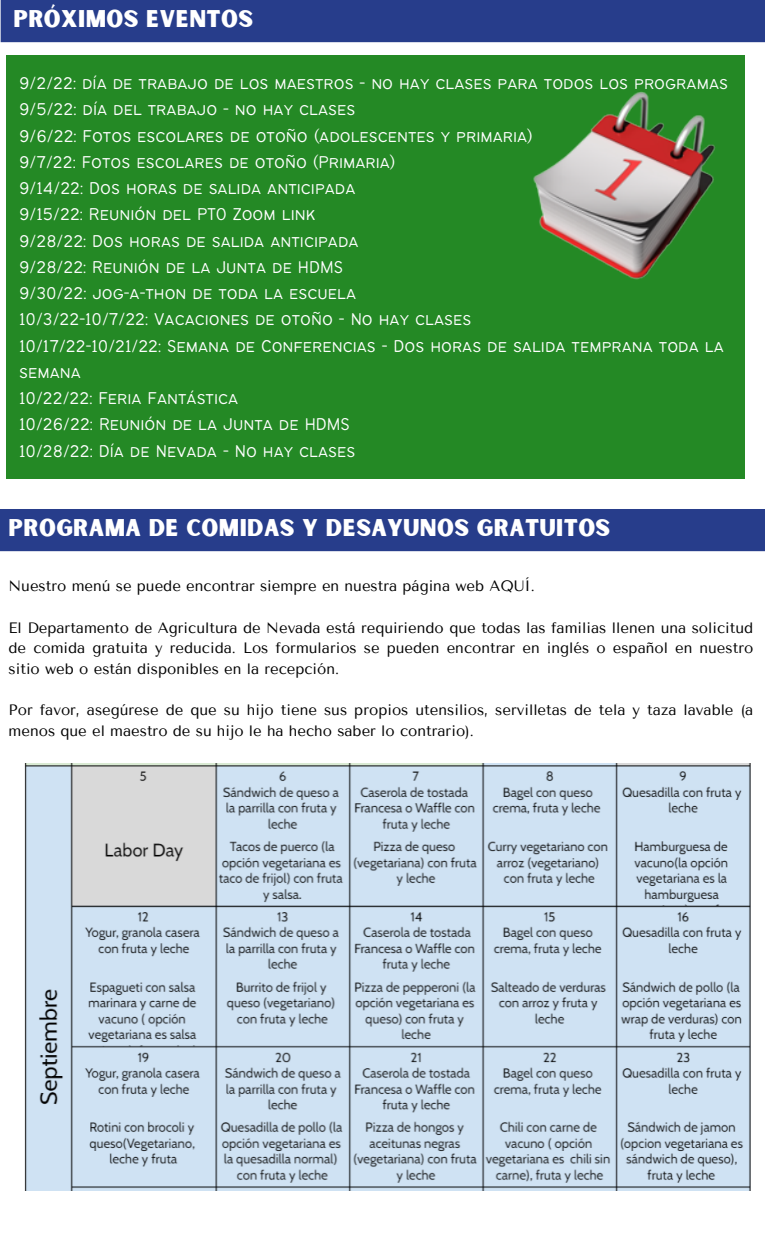
<style>
.page{position:relative;width:765px;height:1260px;background:#fff}
.page>*{position:absolute;margin:0;border:0;box-sizing:border-box;transform-origin:0 0}
.t1{font:23.12px "Sunborn Sans One";letter-spacing:.015em;color:#fff}
.t2{font:300 18.75px/26.2px "Bantayog";color:#fff}
.t3{font:15px/20.6px "Tenor Sans";color:#000;text-align:justify}
</style>
<div class="page">
<div style="left:1px;top:0;width:764px;height:42px;background:#273d8b"></div>
<div style="left:0;top:509px;width:765px;height:42px;background:#273d8b"></div>
<div style="left:6px;top:55px;width:739px;height:424px;background:#248925"></div>
<img style="left:533px;top:91px;width:182px;height:189px">
<img style="left:24px;top:764px;width:727px;height:426px">
<p class="t1" style="left:13px;top:4px;width:241px">PRÓXIMOS EVENTOS</p>
<p class="t2" style="left:19px;top:71px;width:710px">9/2/22: día de trabajo de los maestros - no hay clases para todos los programas 9/5/22: día del trabajo - no hay clases<br>9/6/22: Fotos escolares de otoño (adolescentes y primaria)<br>9/7/22: Fotos escolares de otoño (Primaria)<br>9/14/22: Dos horas de salida anticipada<br>9/15/22: Reunión del PTO Zoom link<br>9/28/22: Dos horas de salida anticipada<br>9/28/22: Reunión de la Junta de HDMS<br>9/30/22: jog-a-thon de toda la escuela<br>10/3/22-10/7/22: Vacaciones de otoño - No hay clases<br>10/17/22-10/21/22: Semana de Conferencias - Dos horas de salida temprana toda la semana<br>10/22/22: Feria Fantástica<br>10/26/22: Reunión de la Junta de HDMS<br>10/28/22: Día de Nevada - No hay clases</p>
<p class="t1" style="left:9px;top:513px;width:603px">PROGRAMA DE COMIDAS Y DESAYUNOS GRATUITOS</p>
<p class="t3" style="left:9px;top:576px;width:528px">Nuestro menú se puede encontrar siempre en nuestra página web AQUÍ.</p>
<p class="t3" style="left:9px;top:617px;width:746px">El Departamento de Agricultura de Nevada está requiriendo que todas las familias llenen una solicitud de comida gratuita y reducida. Los formularios se pueden encontrar en inglés o español en nuestro sitio web o están disponibles en la recepción.</p>
<p class="t3" style="left:9px;top:700px;width:746px">Por favor, asegúrese de que su hijo tiene sus propios utensilios, servilletas de tela y taza lavable (a menos que el maestro de su hijo le ha hecho saber lo contrario).</p>
</div>
